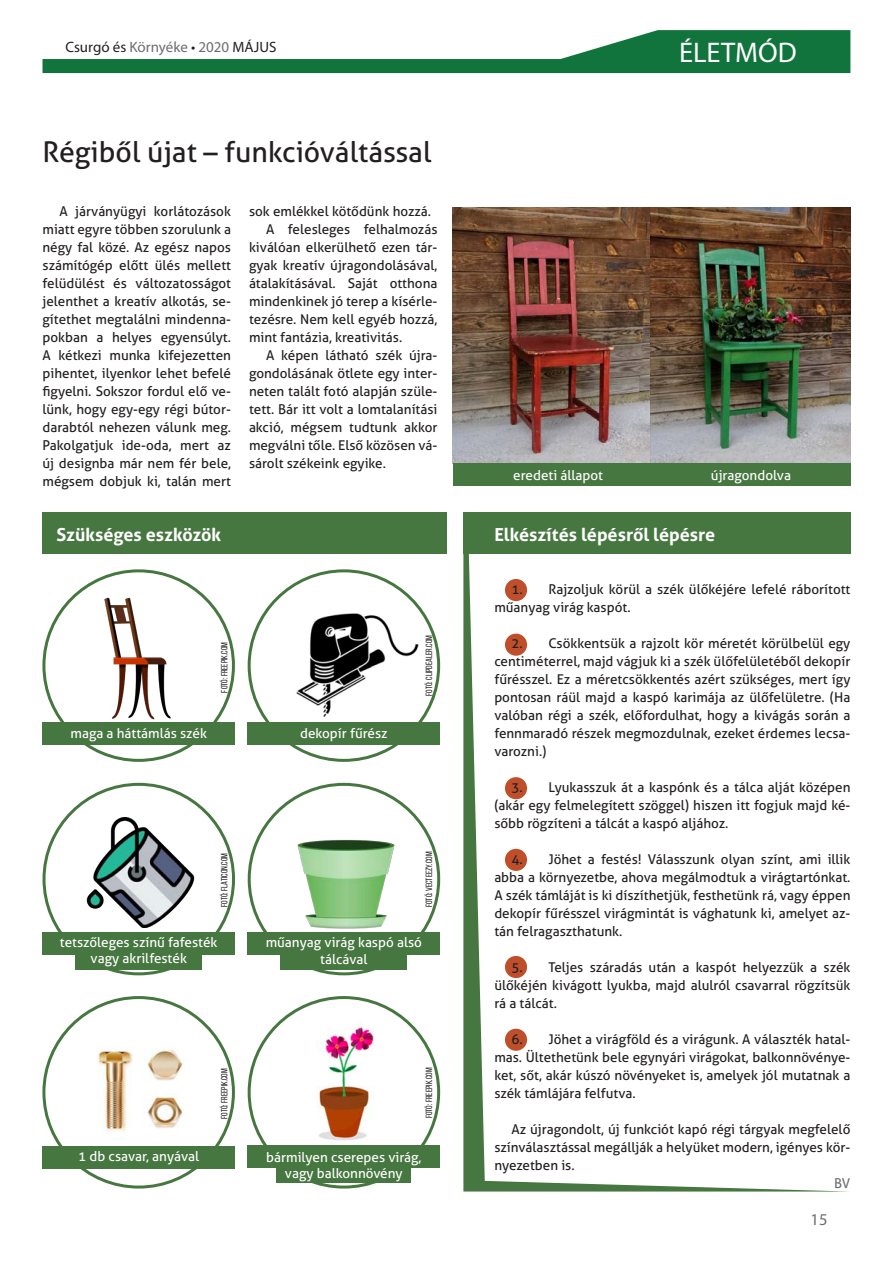
<style>
.page{position:relative;width:893px;height:1263px;background:#fff}
.page>*{position:absolute;margin:0;border:0;box-sizing:border-box;transform-origin:0 0}
.t1{font:28.5px "Aller";color:#231f20}
.t2{font:28.5px "Myriad Pro";color:#fff}
.t3{font:700 18px "Aller";color:#fff}
.t4{font:16.5px "Myriad Pro";color:#6c6d70}
.t5{font:15px "Myriad Pro";color:#231f20}
.t6{font:13.5px/18px "Aller";color:#231f20;text-align:justify}
.t7{font:13.5px/16.2px "Aller";color:#fff;text-align:center}
.t8{font:13.5px "Aller";color:#6c6d70}
.t9{font:9px "Bebas Neue";color:#231f20}
.s1{color:#6c6d70}
</style>
<div class="page">
<svg style="left:43px;top:30px;width:807px;height:43px"></svg>
<img style="left:453px;top:207px;width:197px;height:257px">
<img style="left:650px;top:207px;width:200px;height:257px">
<div style="left:453px;top:464px;width:397px;height:22px;background:#477740"></div>
<img style="left:296px;top:598px;width:128px;height:124px">
<img style="left:42px;top:1002px;width:189px;height:172px">
<img style="left:257px;top:758px;width:178px;height:249px">
<img style="left:86px;top:817px;width:109px;height:110px">
<img style="left:57px;top:569px;width:161px;height:193px">
<img style="left:248px;top:1007px;width:191px;height:138px">
<div style="left:42px;top:512px;width:404px;height:42px;background:#477740"></div>
<div style="left:463px;top:512px;width:387px;height:42px;background:#477740"></div>
<svg style="left:463px;top:554px;width:367px;height:637px"></svg>
<div style="left:43px;top:722px;width:192px;height:23px;background:#477740"></div>
<div style="left:43px;top:1146px;width:192px;height:22px;background:#477740"></div>
<div style="left:248px;top:722px;width:192px;height:23px;background:#477740"></div>
<div style="left:43px;top:932px;width:192px;height:22px;background:#477740"></div>
<div style="left:248px;top:932px;width:192px;height:22px;background:#477740"></div>
<div style="left:248px;top:1145px;width:192px;height:23px;background:#477740"></div>
<div style="left:76px;top:947px;width:126px;height:23px;background:#477740"></div>
<div style="left:281px;top:947px;width:126px;height:23px;background:#477740"></div>
<div style="left:276px;top:1160px;width:135px;height:23px;background:#477740"></div>
<p class="t5" style="left:65px;top:38px;width:213px">Csurgó és <span class="s1">Környéke</span> • <span class="s1">2020</span> MÁJUS</p>
<p class="t2" style="left:679px;top:35px;width:119px">ÉLETMÓD</p>
<p class="t1" style="left:43px;top:135px;width:390px">Régiből újat – funkcióváltással</p>
<p class="t6" style="left:43px;top:202px;width:190px;text-indent:17px">A járványügyi korlátozások miatt egyre többen szorulunk a négy fal közé. Az egész napos számítógép előtt ülés mellett felüdülést és változatosságot jelenthet a kreatív alkotás, se&shy;gítethet megtalálni mindenna&shy;pokban a helyes egyensúlyt.<br>A kétkezi munka kifejezetten pihentet, ilyenkor lehet befelé figyelni. Sokszor fordul elő ve&shy;lünk, hogy egy-egy régi bútor&shy;darabtól nehezen válunk meg.<br>Pakolgatjuk ide-oda, mert az új designba már nem fér bele, mégsem dobjuk ki, talán mert</p>
<p class="t6" style="left:249px;top:202px;width:184px">sok emlékkel kötődünk hozzá.</p>
<p class="t6" style="left:249px;top:220px;width:190px;text-indent:17px">A felesleges felhalmozás kiválóan elkerülhető ezen tár&shy;gyak kreatív újragondolásával, átalakításával. Saját otthona mindenkinek jó terep a kísérle&shy;tezésre. Nem kell egyéb hozzá, mint fantázia, kreativitás.</p>
<p class="t6" style="left:249px;top:346px;width:190px;text-indent:17px">A képen látható szék újra&shy;gondolásának ötlete egy inter&shy;neten talált fotó alapján szüle&shy;tett. Bár itt volt a lomtalanítási akció, mégsem tudtunk akkor megválni tőle. Első közösen vá&shy;sárolt székeink egyike.</p>
<p class="t7" style="left:513px;top:467px;width:91px">eredeti állapot</p>
<p class="t7" style="left:711px;top:467px;width:82px">újragondolva</p>
<p class="t3" style="left:56px;top:523px;width:166px">Szükséges eszközök</p>
<p class="t3" style="left:494px;top:523px;width:222px">Elkészítés lépésről lépésre</p>
<p class="t9" style="left:219px;top:692px;width:52px;rotate:-90deg">FoTÓ: FREEPIK.com</p>
<p class="t7" style="left:70px;top:725px;width:138px">maga a háttámlás szék</p>
<p class="t7" style="left:300px;top:725px;width:89px">dekopír fűrész</p>
<p class="t9" style="left:424px;top:696px;width:62px;rotate:-90deg">FoTÓ: clipdealer.com</p>
<p class="t9" style="left:219px;top:907px;width:55px;rotate:-90deg">FoTÓ: flaticon.com</p>
<p class="t7" style="left:60px;top:934px;width:159px">tetszőleges színű fafesték</p>
<p class="t7" style="left:91px;top:950px;width:98px">vagy akrilfesték</p>
<p class="t9" style="left:424px;top:907px;width:57px;rotate:-90deg">FoTÓ: vecteezy.com</p>
<p class="t7" style="left:266px;top:934px;width:158px">műanyag virág kaspó alsó tálcával</p>
<p class="t7" style="left:78px;top:1148px;width:122px">1 db csavar, anyával</p>
<p class="t9" style="left:219px;top:1119px;width:52px;rotate:-90deg">FoTÓ: FREEPIK.com</p>
<p class="t9" style="left:424px;top:1118px;width:52px;rotate:-90deg">FoTÓ: FREEPIK.com</p>
<p class="t7" style="left:266px;top:1149px;width:157px">bármilyen cserepes virág,</p>
<p class="t7" style="left:285px;top:1165px;width:119px">vagy balkonnövény</p>
<p class="t6" style="left:494px;top:580px;width:358px;text-indent:17px">1. Rajzoljuk körül a szék ülőkéjére lefelé ráborított műanyag virág kaspót.</p>
<p class="t6" style="left:494px;top:634px;width:358px;text-indent:17px">2. Csökkentsük a rajzolt kör méretét körülbelül egy centiméterrel, majd vágjuk ki a szék ülőfelületéből dekopír fűrésszel. Ez a méretcsökkentés azért szükséges, mert így pontosan ráül majd a kaspó karimája az ülőfelületre. (Ha valóban régi a szék, előfordulhat, hogy a kivágás során a fennmaradó részek megmozdulnak, ezeket érdemes lecsa&shy;varozni.)</p>
<p class="t6" style="left:494px;top:778px;width:358px;text-indent:17px">3. Lyukasszuk át a kaspónk és a tálca alját középen (akár egy felmelegített szöggel) hiszen itt fogjuk majd ké&shy;sőbb rögzíteni a tálcát a kaspó aljához.</p>
<p class="t6" style="left:494px;top:850px;width:358px;text-indent:17px">4. Jöhet a festés! Válasszunk olyan színt, ami illik abba a környezetbe, ahova megálmodtuk a virágtartónkat.<br>A szék támláját is ki díszíthetjük, festhetünk rá, vagy éppen dekopír fűrésszel virágmintát is vághatunk ki, amelyet az&shy;tán felragaszthatunk.</p>
<p class="t6" style="left:494px;top:958px;width:358px;text-indent:17px">5. Teljes száradás után a kaspót helyezzük a szék ülőkéjén kivágott lyukba, majd alulról csavarral rögzítsük rá a tálcát.</p>
<p class="t6" style="left:494px;top:1030px;width:358px;text-indent:17px">6. Jöhet a virágföld és a virágunk. A választék hatal&shy;mas. Ültethetünk bele egynyári virágokat, balkonnövénye&shy;ket, sőt, akár kúszó növényeket is, amelyek jól mutatnak a szék támlájára felfutva.</p>
<p class="t6" style="left:494px;top:1120px;width:358px;text-indent:17px">Az újragondolt, új funkciót kapó régi tárgyak megfelelő színválasztással megállják a helyüket modern, igényes kör&shy;nyezetben is.</p>
<p class="t8" style="left:834px;top:1175px;width:18px">BV</p>
<p class="t4" style="left:811px;top:1209px;width:18px">15</p>
</div>
